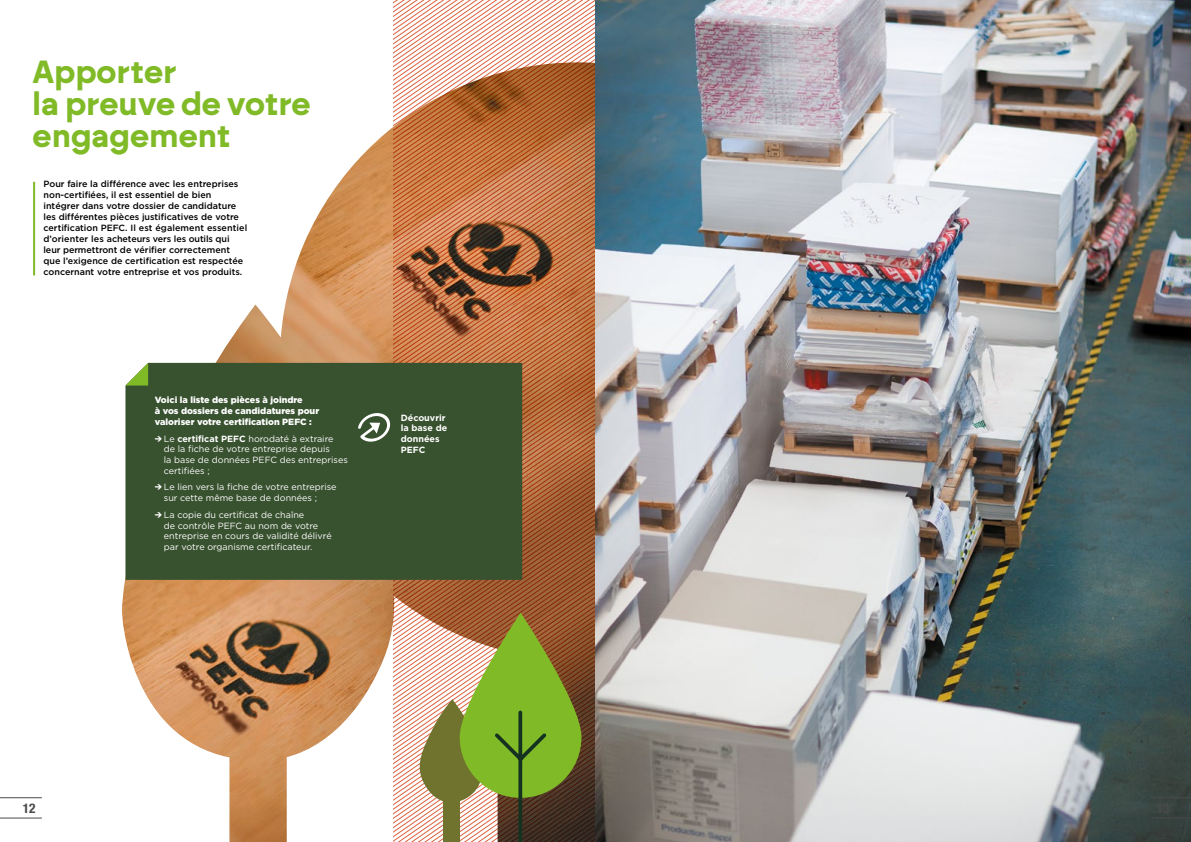
<style>
.page{position:relative;width:1191px;height:842px;background:#fff}
.page>*{position:absolute;margin:0;border:0;box-sizing:border-box;transform-origin:0 0}
.t1{font:700 32px/32px "Brockmann";color:#80ba27}
.t2{font:700 condensed 13.3px "Helvetica Neue LT Std";color:#4a4a49}
.t3{font:500 9px/11px "Gotham HTF";color:#000}
.t4{font:9px/10.8px "Gotham HTF";color:#fff}
.t5{font:900 9px/10.8px "Gotham HTF";color:#fff}
.t6{font:700 9px/10.8px "Gotham HTF";color:#fff}
.s1{font-family:"Brockmann";font-weight:700}
.s2{font-weight:700}
</style>
<div class="page">
<img style="left:148px;top:127px;width:245px;height:236px">
<img style="left:121px;top:580px;width:272px;height:262px">
<svg style="left:393px;top:0;width:202px;height:842px;background:#bd805d"></svg>
<svg style="left:415px;top:699px;width:69px;height:104px"></svg>
<div style="left:443px;top:800px;width:17px;height:42px;background:#70732e"></div>
<hr style="left:33px;top:182px;width:2px;height:93px;background:#80ba27">
<svg style="left:460px;top:613px;width:121px;height:185px;background:#8ea437"></svg>
<svg style="left:491px;top:709px;width:58px;height:133px;background:#6b862b"></svg>
<img style="left:595px;top:0;width:596px;height:842px">
<div style="left:125px;top:363px;width:397px;height:217px;background:#38512f"></div>
<svg style="left:125px;top:363px;width:23px;height:23px"></svg>
<svg style="left:353px;top:412px;width:42px;height:31px"></svg>
<hr style="left:0;top:818px;width:42px;height:1px;background:#4a4a49">
<hr style="left:0;top:797px;width:42px;height:1px;background:#4a4a49">
<hr style="left:1150px;top:818px;width:41px;height:1px;background:#4a4a49">
<hr style="left:1150px;top:797px;width:41px;height:1px;background:#4a4a49">
<h1 class="t1" style="left:33px;top:56px;width:279px">Apporter<br>la preuve de votre engagement</h1>
<p class="t3" style="left:43px;top:179px;width:205px">Pour faire la différence avec les entreprises non-certifiées, il est essentiel de bien intégrer dans votre dossier de candidature les différentes pièces justificatives de votre certification PEFC. Il est également essentiel d’orienter les acheteurs vers les outils qui leur permettront de vérifier correctement que l’exigence de certification est respectée concernant votre entreprise et vos produits.</p>
<p class="t5" style="left:155px;top:395px;width:166px">Voici la liste des pièces à joindre<br>à vos dossiers de candidatures pour valoriser votre certification PEFC :</p>
<p class="t4" style="left:164px;top:433px;width:185px;text-indent:-9px"><span class="s1">→</span> Le <span class="s2">certificat PEFC</span> horodaté à extraire<br>de la fiche de votre entreprise depuis<br>la base de données PEFC des entreprises certifiées ;</p>
<p class="t4" style="left:164px;top:482px;width:174px;text-indent:-9px"><span class="s1">→</span> Le lien vers la fiche de votre entreprise sur cette même base de données ;</p>
<p class="t4" style="left:164px;top:509px;width:169px;text-indent:-9px"><span class="s1">→</span> La copie du certificat de chaîne<br>de contrôle PEFC au nom de votre entreprise en cours de validité délivré par votre organisme certificateur.</p>
<p class="t6" style="left:401px;top:412px;width:48px">Découvrir la base de données<br>PEFC</p>
<h2 class="t2" style="left:23px;top:800px;width:14px">12</h2>
</div>
